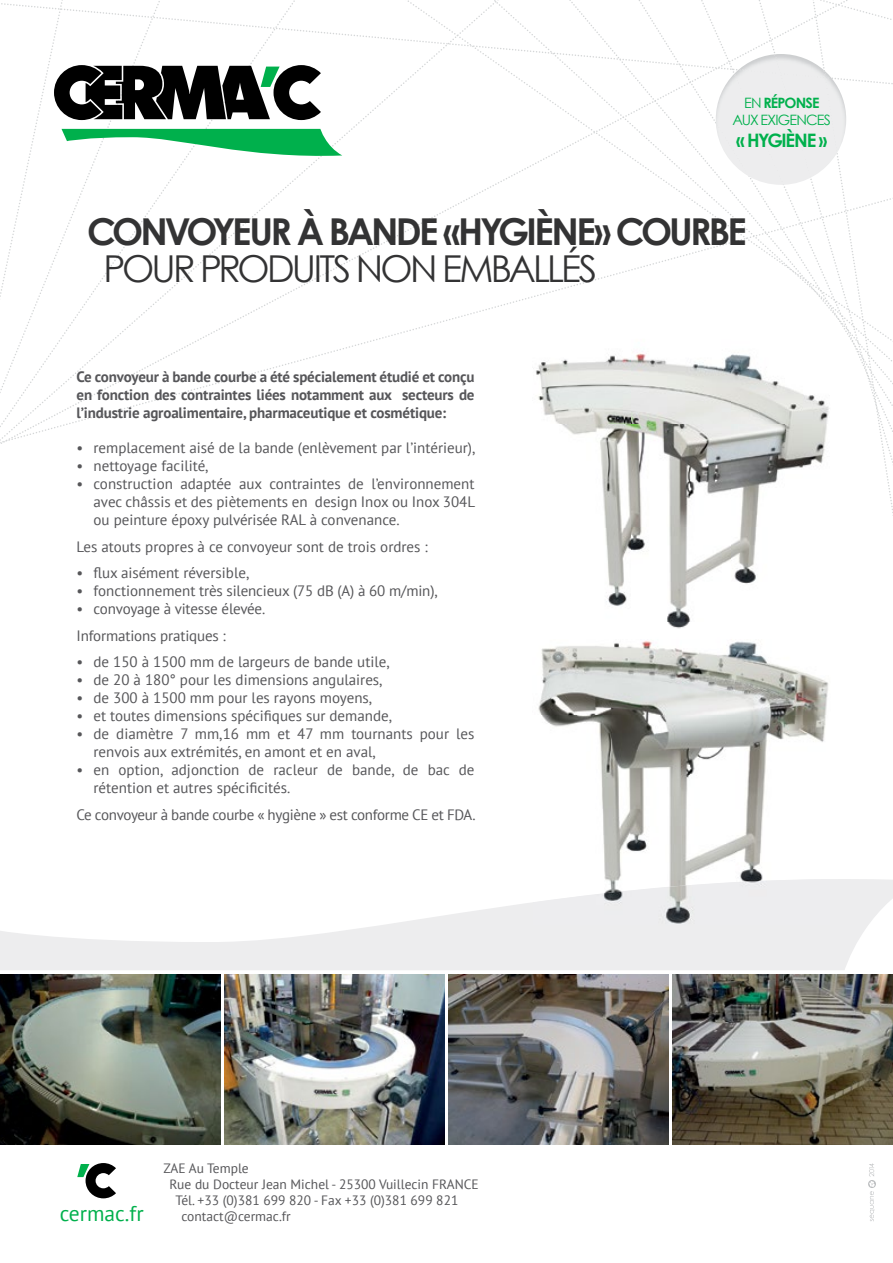
<style>
.page{position:relative;width:893px;height:1263px;background:#fff}
.page>*{position:absolute;margin:0;border:0;box-sizing:border-box;transform-origin:0 0}
.t1{font:700 37.05px "Century Gothic";letter-spacing:-.075em;color:#333334}
.t2{font:37.05px "Century Gothic";letter-spacing:-.075em;color:#333334}
.t3{font:21.45px "PT Sans";color:#00b04c}
.t4{font:700 18.6px "Century Gothic";letter-spacing:-.07em;color:#00b04c}
.t5{font:15px/18px "PT Sans";color:#565659}
.t6{font:700 15px/18px "PT Sans";letter-spacing:-.01em;color:#565659;text-align:justify}
.t7{font:15px "PT Sans";letter-spacing:-.02em;color:#565659}
.t8{font:14.25px/17.1px "Century Gothic";letter-spacing:-.06em;color:#00b04c;text-align:center}
.t9{font:13.5px "PT Sans";color:#565659}
.s1{font-weight:700}
</style>
<div class="page">
<svg style="left:0;top:879px;width:893px;height:91px;fill:#ededee"></svg>
<svg style="left:0;top:0;width:893px;height:475px"></svg>
<svg style="left:54px;top:65px;width:267px;height:55px"></svg>
<svg style="left:62px;top:129px;width:280px;height:30px"></svg>
<svg style="left:77px;top:1163px;width:39px;height:35px"></svg>
<svg style="left:868px;top:1163px;width:8px;height:58px"></svg>
<img style="left:0;top:974px;width:220px;height:170px">
<img style="left:224px;top:974px;width:220px;height:170px">
<img style="left:673px;top:974px;width:220px;height:170px">
<img style="left:449px;top:974px;width:220px;height:170px">
<img style="left:716px;top:54px;width:130px;height:131px">
<img style="left:823px;top:70px;width:9px;height:49px">
<img style="left:774px;top:55px;width:15px;height:47px">
<img style="left:734px;top:74px;width:21px;height:45px">
<img style="left:716px;top:122px;width:26px;height:42px">
<img style="left:739px;top:69px;width:49px;height:6px">
<img style="left:533px;top:322px;width:297px;height:206px">
<img style="left:605px;top:528px;width:27px;height:78px">
<img style="left:632px;top:528px;width:124px;height:94px">
<img style="left:538px;top:641px;width:144px;height:238px">
<img style="left:682px;top:641px;width:147px;height:238px">
<img style="left:533px;top:879px;width:297px;height:46px">
<img style="left:668px;top:622px;width:21px;height:7px">
<p class="t8" style="left:733px;top:94px;width:100px">EN <span class="s1">RÉPONSE<br></span>AUX EXIGENCES</p>
<p class="t4" style="left:736px;top:128px;width:93px">« HYGIÈNE »</p>
<h1 class="t1" style="left:87px;top:208px;width:661px">CONVOYEUR À BANDE «HYGIÈNE» COURBE</h1>
<h1 class="t2" style="left:104px;top:246px;width:495px">POUR PRODUITS NON EMBALLÉS</h1>
<p class="t6" style="left:77px;top:367px;width:400px">Ce convoyeur à bande courbe a été spécialement étudié et conçu en fonction des contraintes liées notamment aux secteurs de l’industrie agroalimentaire, pharmaceutique et cosmétique:</p>
<p class="t5" style="left:77px;top:438px;width:400px">• remplacement aisé de la bande (enlèvement par l’intérieur),</p>
<p class="t5" style="left:77px;top:456px;width:134px">• nettoyage facilité,</p>
<p class="t5" style="left:94px;top:474px;width:383px;text-align:justify;text-indent:-17px">• construction adaptée aux contraintes de l’environnement avec châssis et des piètements en design Inox ou Inox 304L ou peinture époxy pulvérisée RAL à convenance.</p>
<p class="t5" style="left:77px;top:537px;width:353px">Les atouts propres à ce convoyeur sont de trois ordres :</p>
<p class="t5" style="left:77px;top:563px;width:174px">• flux aisément réversible,</p>
<p class="t5" style="left:77px;top:581px;width:363px">• fonctionnement très silencieux (75 dB (A) à 60 m/min),</p>
<p class="t5" style="left:77px;top:595px;width:190px;line-height:26.5px">• convoyage à vitesse élevée.<br>Informations pratiques :</p>
<p class="t5" style="left:77px;top:652px;width:315px">• de 150 à 1500 mm de largeurs de bande utile,</p>
<p class="t5" style="left:77px;top:670px;width:308px">• de 20 à 180° pour les dimensions angulaires,</p>
<p class="t5" style="left:77px;top:688px;width:297px">• de 300 à 1500 mm pour les rayons moyens,</p>
<p class="t5" style="left:77px;top:706px;width:317px">• et toutes dimensions spécifiques sur demande,</p>
<p class="t5" style="left:94px;top:724px;width:382px;text-indent:-17px">• de diamètre 7 mm,16 mm et 47 mm tournants pour les renvois aux extrémités, en amont et en aval,</p>
<p class="t5" style="left:94px;top:760px;width:383px;text-indent:-17px">• en option, adjonction de racleur de bande, de bac de rétention et autres spécificités.</p>
<p class="t7" style="left:77px;top:805px;width:401px">Ce convoyeur à bande courbe « hygiène » est conforme CE et FDA.</p>
<p class="t9" style="left:163px;top:1159px;width:87px">ZAE Au Temple</p>
<p class="t9" style="left:169px;top:1175px;width:311px">Rue du Docteur Jean Michel - 25300 Vuillecin FRANCE</p>
<p class="t9" style="left:175px;top:1192px;width:284px">Tél. +33 (0)381 699 820 - Fax +33 (0)381 699 821</p>
<h2 class="t3" style="left:60px;top:1200px;width:85px">cermac.fr</h2>
<p class="t9" style="left:181px;top:1208px;width:111px">contact@cermac.fr</p>
</div>
